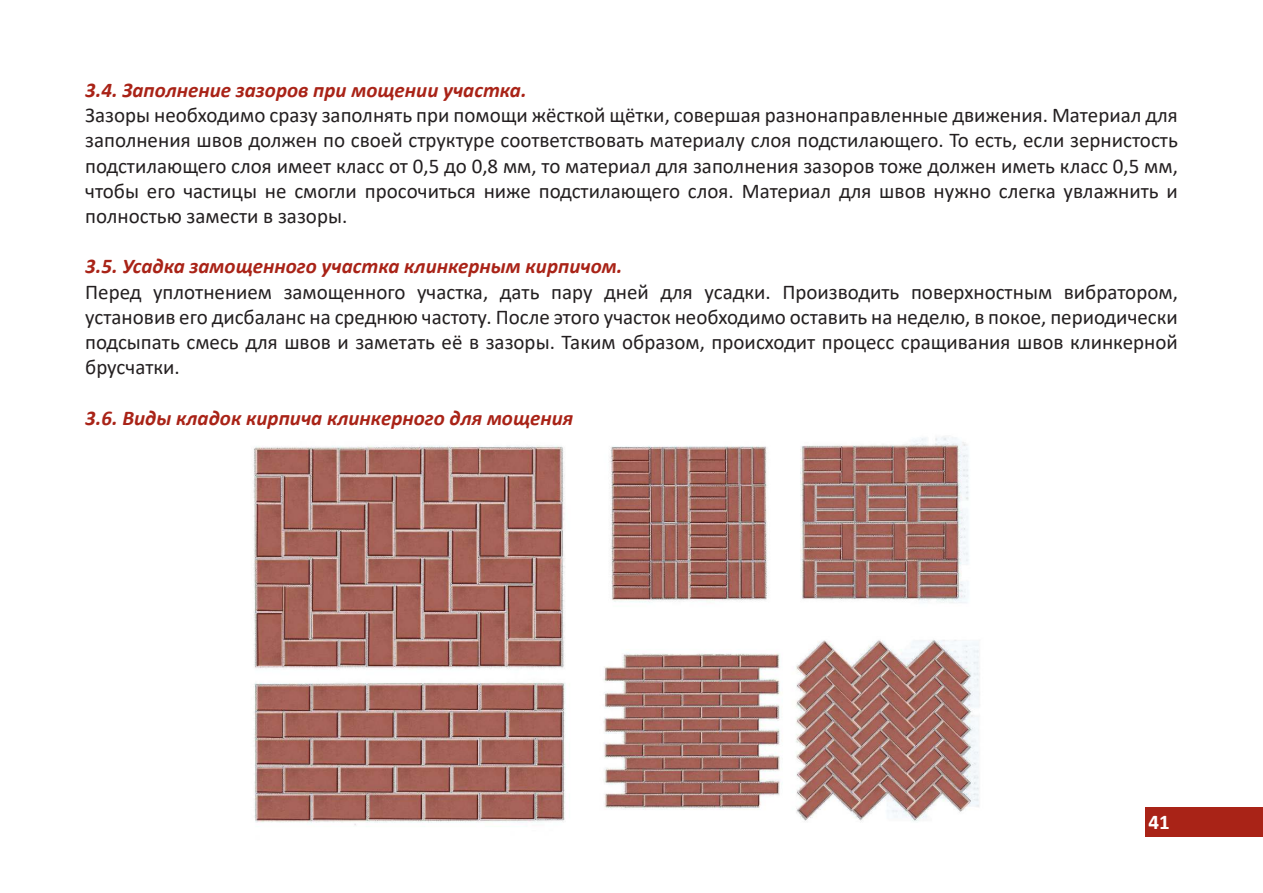
<style>
.page{position:relative;width:1263px;height:893px;background:#fff}
.page>*{position:absolute;margin:0;border:0;box-sizing:border-box;transform-origin:0 0}
.t1{font:21px/25.2px "Calibri";color:#231f20;text-align:justify}
.t2{font:italic 700 21px "Calibri";color:#a92317}
.t3{font:700 21px "Calibri";color:#fff}
</style>
<div class="page">
<img style="left:253px;top:436px;width:727px;height:389px">
<div style="left:1145px;top:807px;width:118px;height:30px;background:#a92317"></div>
<p class="t2" style="left:85px;top:75px;width:443px">3.4. Заполнение зазоров при мощении участка.</p>
<p class="t1" style="left:85px;top:102px;width:1094px">Зазоры необходимо сразу заполнять при помощи жёсткой щётки, совершая разнонаправленные движения. Материал для заполнения швов должен по своей структуре соответствовать материалу слоя подстилающего. То есть, если зернистость подстилающего слоя имеет класс от 0,5 до 0,8 мм, то материал для заполнения зазоров тоже должен иметь класс 0,5 мм, чтобы его частицы не смогли просочиться ниже подстилающего слоя. Материал для швов нужно слегка увлажнить и полностью замести в зазоры.</p>
<p class="t2" style="left:85px;top:251px;width:539px">3.5. Усадка замощенного участка клинкерным кирпичом.</p>
<p class="t1" style="left:85px;top:278px;width:1094px">Перед уплотнением замощенного участка, дать пару дней для усадки. Производить поверхностным вибратором, установив его дисбаланс на среднюю частоту. После этого участок необходимо оставить на неделю, в покое, периодически подсыпать смесь для швов и заметать её в зазоры. Таким образом, происходит процесс сращивания швов клинкерной брусчатки.</p>
<p class="t2" style="left:85px;top:403px;width:490px">3.6. Виды кладок кирпича клинкерного для мощения</p>
<p class="t3" style="left:1148px;top:809px;width:23px">41</p>
</div>
